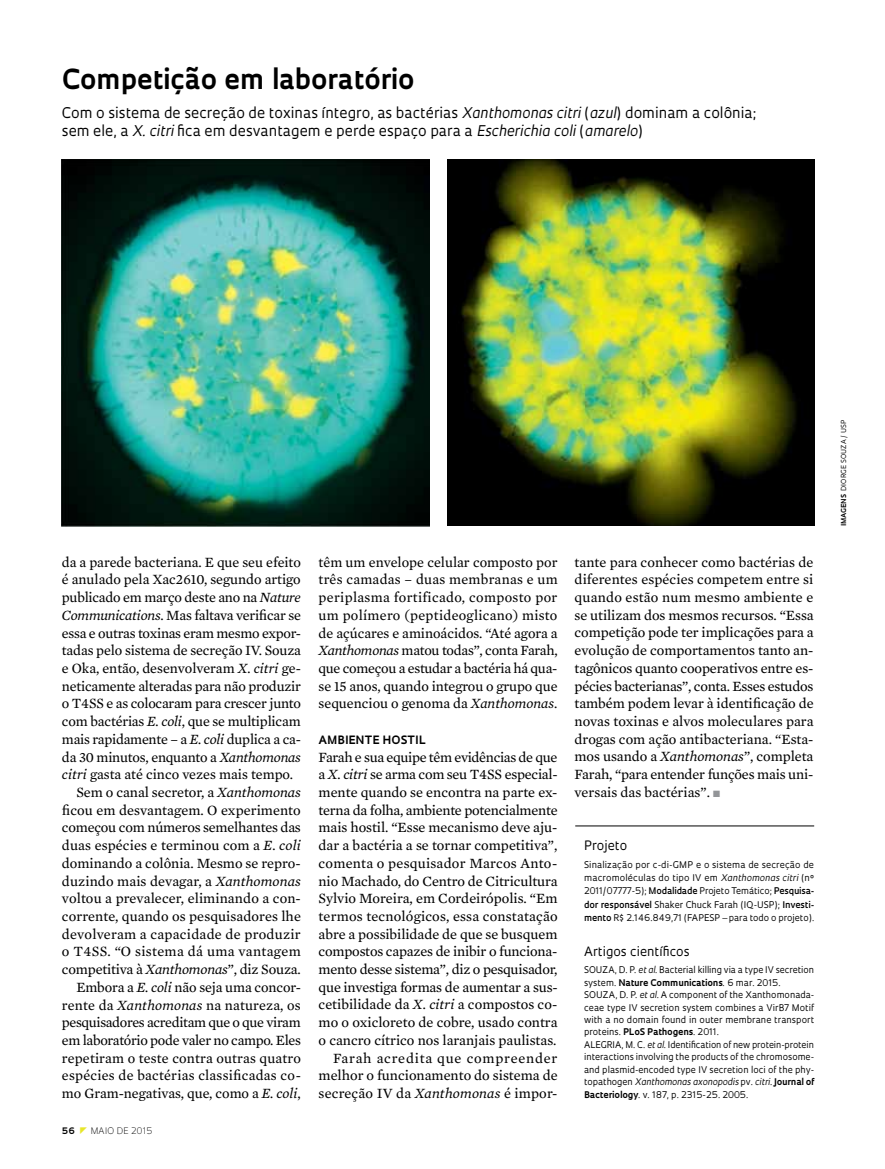
<style>
.page{position:relative;width:885px;height:1169px;background:#fff}
.page>*{position:absolute;margin:0;border:0;box-sizing:border-box;transform-origin:0 0}
.t1{font:700 26.85px "Oculum";color:#000}
.t2{font:14.4px/17.7px "Mercury Text G2";letter-spacing:-.005em;color:#000;text-align:justify}
.t3{font:14.4px/18.3px "Oculum";color:#000}
.t4{font:14.4px "Mercury Text G2";letter-spacing:.015em;color:#000}
.t5{font:14.4px "Mercury Text G2";letter-spacing:-.025em;color:#000}
.t6{font:14.4px "Mercury Text G2";letter-spacing:.02em;color:#000}
.t7{font:12.6px "Oculum";color:#000}
.t8{font:700 11.25px "Oculum";letter-spacing:.035em;color:#000}
.t9{font:9px/12.5px "Oculum";color:#000;text-align:justify}
.t10{font:300 8.7px "Oculum";letter-spacing:.015em;color:#000}
.t11{font:700 8.7px "Oculum";color:#000}
.t12{font:6.75px "Oculum";letter-spacing:.015em;color:#000}
.s1{font-style:italic}
.s2{color:#939598}
.s3{font-weight:600}
.s4{font-weight:700}
</style>
<div class="page">
<hr style="left:575px;top:825px;width:239px;height:1px;background:#000">
<img style="left:62px;top:159px;width:367px;height:367px">
<img style="left:447px;top:159px;width:367px;height:367px">
<h1 class="t1" style="left:62px;top:60px;width:354px">Competição em laboratório</h1>
<p class="t3" style="left:62px;top:102px;width:696px">Com o sistema de secreção de toxinas íntegro, as bactérias <span class="s1">Xanthomonas citri</span> (<span class="s1">azul</span>) dominam a colônia; sem ele, a <span class="s1">X. citri</span> fica em desvantagem e perde espaço para a <span class="s1">Escherichia coli</span> (<span class="s1">amarelo</span>)</p>
<p class="t2" style="left:62px;top:552px;width:241px">da a parede bacteriana. E que seu efeito</p>
<p class="t2" style="left:62px;top:570px;width:240px">é anulado pela Xac2610, segundo artigo</p>
<p class="t2" style="left:62px;top:588px;width:240px">publicado em março deste ano na <span class="s1">Nature</span></p>
<p class="t2" style="left:62px;top:605px;width:241px"><span class="s1">Communications</span>. Mas faltava verificar se</p>
<p class="t2" style="left:62px;top:623px;width:240px">essa e outras toxinas eram mesmo expor-</p>
<p class="t2" style="left:62px;top:641px;width:241px">tadas pelo sistema de secreção IV. Souza</p>
<p class="t2" style="left:62px;top:658px;width:240px">e Oka, então, desenvolveram <span class="s1">X. citri</span> ge-</p>
<p class="t2" style="left:62px;top:676px;width:241px">neticamente alteradas para não produzir</p>
<p class="t2" style="left:62px;top:694px;width:241px">o T4SS e as colocaram para crescer junto</p>
<p class="t2" style="left:62px;top:711px;width:240px">com bactérias <span class="s1">E. coli</span>, que se multiplicam</p>
<p class="t2" style="left:62px;top:729px;width:241px">mais rapidamente – a <span class="s1">E. coli</span> duplica a ca-</p>
<p class="t2" style="left:62px;top:747px;width:241px">da 30 minutos, enquanto a <span class="s1">Xanthomonas</span></p>
<p class="t2" style="left:62px;top:765px;width:233px"><span class="s1">citri</span> gasta até cinco vezes mais tempo.</p>
<p class="t2" style="left:76px;top:782px;width:226px">Sem o canal secretor, a <span class="s1">Xanthomonas</span></p>
<p class="t2" style="left:62px;top:800px;width:240px">ficou em desvantagem. O experimento</p>
<p class="t2" style="left:62px;top:818px;width:240px">começou com números semelhantes das</p>
<p class="t2" style="left:62px;top:835px;width:240px">duas espécies e terminou com a <span class="s1">E. coli</span></p>
<p class="t2" style="left:62px;top:853px;width:240px">dominando a colônia. Mesmo se repro-</p>
<p class="t2" style="left:62px;top:871px;width:240px">duzindo mais devagar, a <span class="s1">Xanthomonas</span></p>
<p class="t2" style="left:62px;top:889px;width:240px">voltou a prevalecer, eliminando a con-</p>
<p class="t2" style="left:62px;top:906px;width:241px">corrente, quando os pesquisadores lhe</p>
<p class="t4" style="left:62px;top:923px;width:240px">devolveram a capacidade de produzir</p>
<p class="t6" style="left:62px;top:941px;width:240px">o T4SS. “O sistema dá uma vantagem</p>
<p class="t2" style="left:62px;top:959px;width:240px">competitiva à <span class="s1">Xanthomonas</span>”, diz Souza.</p>
<p class="t2" style="left:76px;top:977px;width:226px">Embora a <span class="s1">E. coli</span> não seja uma concor-</p>
<p class="t4" style="left:62px;top:994px;width:240px">rente da <span class="s1">Xanthomonas</span> na natureza, os</p>
<p class="t5" style="left:62px;top:1012px;width:240px">pesquisadores acreditam que o que viram</p>
<p class="t2" style="left:62px;top:1030px;width:241px">em laboratório pode valer no campo. Eles</p>
<p class="t2" style="left:62px;top:1048px;width:240px">repetiram o teste contra outras quatro</p>
<p class="t4" style="left:62px;top:1065px;width:240px">espécies de bactérias classificadas co-</p>
<p class="t2" style="left:62px;top:1083px;width:240px">mo Gram-negativas, que, como a <span class="s1">E. coli</span>,</p>
<p class="t11" style="left:62px;top:1124px;width:14px">56</p>
<p class="t10" style="left:91px;top:1124px;width:63px">MAIO DE 2015</p>
<p class="t2" style="left:319px;top:552px;width:241px">têm um envelope celular composto por três camadas – duas membranas e um periplasma fortificado, composto por um polímero (peptideoglicano) misto de açúcares e aminoácidos. “Até agora a <span class="s1">Xanthomonas</span> matou todas”, conta Farah, que começou a estudar a bactéria há qua&shy;se 15 anos, quando integrou o grupo que sequenciou o genoma da <span class="s1">Xanthomonas</span>.</p>
<p class="t8" style="left:319px;top:732px;width:103px">ambi ente hostil</p>
<p class="t2" style="left:319px;top:747px;width:241px;text-align:right">Farah e sua equipe têm evidências de que a <span class="s1">X. citri</span> se arma com seu T4SS especial&shy;mente quando se encontra na parte ex&shy;terna da folha, ambiente potencialmente mais hostil. “Esse mecanismo deve aju&shy;dar a bactéria a se tornar competitiva”, comenta o pesquisador Marcos Anto&shy;nio Machado, do Centro de Citricultura Sylvio Moreira, em Cordeirópolis. “Em termos tecnológicos, essa constatação abre a possibilidade de que se busquem compostos capazes de inibir o funciona&shy;mento desse sistema”, diz o pesquisador, que investiga formas de aumentar a sus&shy;cetibilidade da <span class="s1">X. citri</span> a compostos co&shy;mo o oxicloreto de cobre, usado contra o cancro cítrico nos laranjais paulistas.<br>Farah acredita que compreender melhor o funcionamento do sistema de secreção IV da <span class="s1">Xanthomonas</span> é impor-</p>
<p class="t2" style="left:575px;top:552px;width:241px">tante para conhecer como bactérias de diferentes espécies competem entre si quando estão num mesmo ambiente e se utilizam dos mesmos recursos. “Essa competição pode ter implicações para a evolução de comportamentos tanto an&shy;tagônicos quanto cooperativos entre es&shy;pécies bacterianas”, conta. Esses estudos também podem levar à identificação de novas toxinas e alvos moleculares para drogas com ação antibacteriana. “Esta&shy;mos usando a <span class="s1">Xanthomonas</span>”, completa Farah, “para entender funções mais uni&shy;versais das bactérias”. <span class="s2">■</span></p>
<p class="t7" style="left:584px;top:837px;width:45px">Projeto</p>
<p class="t9" style="left:584px;top:857px;width:232px;line-height:13.2px">Sinalização por c-di-GMP e o sistema de secreção de macromoléculas do tipo IV em <span class="s1">Xanthomonas citri</span> (nº 2011/07777-5); <span class="s3">Modalidade</span> Projeto Temático; <span class="s3">Pesquisa&shy;dor responsável</span> Shaker Chuck Farah (IQ-USP); <span class="s3">Investi&shy;mento</span> R$ 2.146.849,71 (FAPESP – para todo o projeto).</p>
<p class="t7" style="left:584px;top:943px;width:107px">Artigos científicos</p>
<p class="t9" style="left:584px;top:963px;width:232px;text-align:left">SOUZA, D. P. <span class="s1">et al</span>. Bacterial killing via a type IV secretion system. <span class="s4">Nature Communications</span>. 6 mar. 2015.<br>SOUZA, D. P. <span class="s1">et al</span>. A component of the Xanthomonada&shy;ceae type IV secretion system combines a VirB7 Motif with a no domain found in outer membrane transport proteins. <span class="s4">PLoS Pathogens</span>. 2011.<br>ALEGRIA, M. C. <span class="s1">et al</span>. Identification of new protein-protein interactions involving the products of the chromosome&shy;and plasmid-encoded type IV secretion loci of the phy&shy;topathogen <span class="s1">Xanthomonas axonopodis</span> pv. <span class="s1">citri</span>. <span class="s4">Journal of Bacteriology</span>. v. 187, p. 2315-25. 2005.</p>
<p class="t12" style="left:839px;top:526px;width:107px;rotate:-90deg"><span class="s4">imagens</span> diorge souza / usp</p>
</div>
